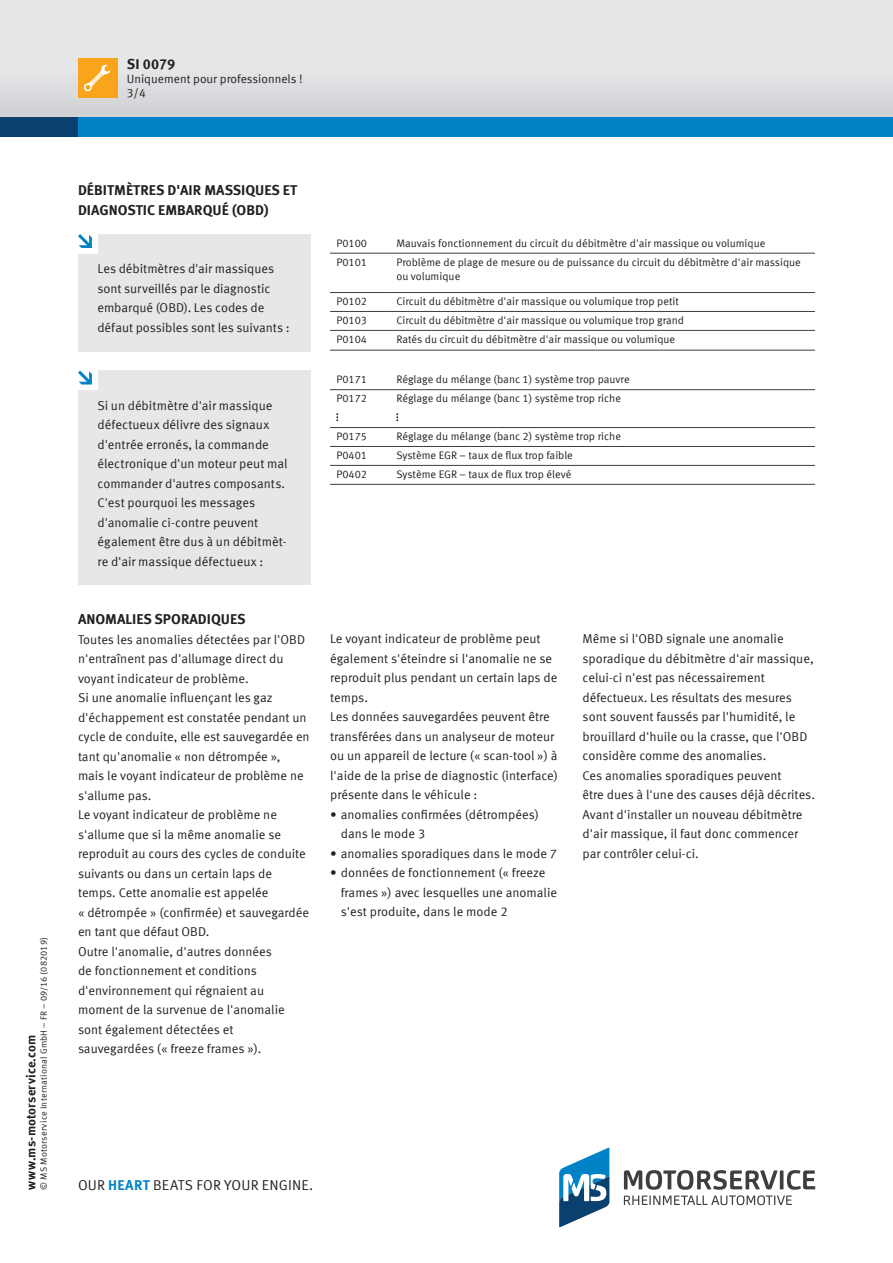
<style>
.page{position:relative;width:893px;height:1263px;background:#fff}
.page>*{position:absolute;margin:0;border:0;box-sizing:border-box;transform-origin:0 0}
.t1{font:700 14.25px/19.5px "Meta Offc Pro";color:#231f20}
.t2{font:14.25px "Meta Offc Pro Norm";letter-spacing:.01em;color:#231f20}
.t3{font:12.75px/19.5px "Meta Offc Pro Norm";color:#231f20}
.t4{font:700 12.75px "Meta Offc Pro";letter-spacing:.01em;color:#231f20}
.t5{font:12px "Meta Offc Pro Norm";color:#231f20}
.t6{font:10.8px/13.8px "Meta Offc Pro Norm";color:#231f20}
.t7{font:9px "Meta Offc Pro Norm";letter-spacing:.02em;color:#231f20}
.s1{font-family:"Meta Offc Pro";font-weight:700;color:#0082c7}
</style>
<div class="page">
<svg style="left:559px;top:1147px;width:50px;height:80px"></svg>
<svg style="left:624px;top:1170px;width:191px;height:35px"></svg>
<div style="left:0;top:0;width:893px;height:127px;background:#e6e7e9"></div>
<div style="left:0;top:68px;width:893px;height:49px;background:#dadbde"></div>
<div style="left:0;top:117px;width:893px;height:19px;background:#09406e"></div>
<div style="left:78px;top:117px;width:815px;height:19px;background:#0082c7"></div>
<div style="left:78px;top:58px;width:39px;height:39px;background:#f9a51b"></div>
<svg style="left:83px;top:64px;width:27px;height:28px"></svg>
<hr style="left:330px;top:253px;width:60px;height:1px;background:#3e3e3f">
<hr style="left:390px;top:253px;width:425px;height:1px;background:#3e3e3f">
<hr style="left:330px;top:292px;width:60px;height:1px;background:#3e3e3f">
<hr style="left:390px;top:292px;width:425px;height:1px;background:#3e3e3f">
<hr style="left:330px;top:311px;width:60px;height:1px;background:#3e3e3f">
<hr style="left:390px;top:311px;width:425px;height:1px;background:#3e3e3f">
<hr style="left:330px;top:330px;width:60px;height:1px;background:#3e3e3f">
<hr style="left:330px;top:350px;width:60px;height:1px;background:#3e3e3f">
<hr style="left:390px;top:330px;width:425px;height:1px;background:#3e3e3f">
<hr style="left:390px;top:350px;width:425px;height:1px;background:#3e3e3f">
<hr style="left:330px;top:389px;width:60px;height:1px;background:#3e3e3f">
<hr style="left:390px;top:389px;width:425px;height:1px;background:#3e3e3f">
<hr style="left:330px;top:427px;width:60px;height:1px;background:#3e3e3f">
<hr style="left:390px;top:427px;width:425px;height:1px;background:#3e3e3f">
<hr style="left:330px;top:446px;width:60px;height:1px;background:#3e3e3f">
<hr style="left:390px;top:446px;width:425px;height:1px;background:#3e3e3f">
<hr style="left:330px;top:465px;width:60px;height:1px;background:#3e3e3f">
<hr style="left:330px;top:484px;width:60px;height:1px;background:#3e3e3f">
<hr style="left:390px;top:465px;width:425px;height:1px;background:#3e3e3f">
<hr style="left:390px;top:484px;width:425px;height:1px;background:#3e3e3f">
<svg style="left:336px;top:413px;width:2px;height:8px"></svg>
<svg style="left:396px;top:413px;width:2px;height:8px"></svg>
<div style="left:78px;top:370px;width:233px;height:215px;background:#e6e7e9"></div>
<div style="left:78px;top:234px;width:233px;height:117px;background:#e6e7e9"></div>
<div style="left:78px;top:234px;width:19px;height:19px;background:#fff"></div>
<svg style="left:78px;top:234px;width:14px;height:14px"></svg>
<div style="left:78px;top:370px;width:19px;height:20px;background:#fff"></div>
<svg style="left:78px;top:371px;width:14px;height:13px"></svg>
<p class="t1" style="left:127px;top:54px;width:50px">SI 0079</p>
<p class="t5" style="left:127px;top:84px;width:21px">3/4</p>
<p class="t5" style="left:127px;top:70px;width:177px">Uniquement pour professionnels !</p>
<p class="t7" style="left:37px;top:1189px;width:254px;rotate:-90deg">© MS Motorservice International GmbH – FR – 09/16 (082019)</p>
<p class="t4" style="left:21px;top:1189px;width:156px;rotate:-90deg">www.ms-motorservice.com</p>
<p class="t1" style="left:78px;top:179px;width:221px">DÉBITMÈTRES D'AIR MASSIQUES ET<br>DIAGNOSTIC EMBARQUÉ (OBD)</p>
<p class="t3" style="left:97px;top:258px;width:194px">Les débitmètres d'air massiques sont surveillés par le diagnostic embarqué (OBD). Les codes de défaut possibles sont les suivants :</p>
<p class="t3" style="left:97px;top:395px;width:191px">Si un débitmètre d'air massique défectueux délivre des signaux d'entrée erronés, la commande électronique d'un moteur peut mal commander d'autres composants.<br>C'est pourquoi les messages d'anomalie ci-contre peuvent également être dus à un débitmèt&shy;re d'air massique défectueux :</p>
<p class="t6" style="left:336px;top:235px;width:32px">P0100</p>
<p class="t6" style="left:396px;top:235px;width:371px">Mauvais fonctionnement du circuit du débitmètre d'air massique ou volumique</p>
<p class="t6" style="left:336px;top:254px;width:32px">P0101</p>
<p class="t6" style="left:396px;top:254px;width:406px">Problème de plage de mesure ou de puissance du circuit du débitmètre d'air massique ou volumique</p>
<p class="t6" style="left:336px;top:294px;width:32px">P0102</p>
<p class="t6" style="left:396px;top:294px;width:284px">Circuit du débitmètre d'air massique ou volumique trop petit</p>
<p class="t6" style="left:336px;top:313px;width:32px">P0103</p>
<p class="t6" style="left:396px;top:313px;width:289px">Circuit du débitmètre d'air massique ou volumique trop grand</p>
<p class="t6" style="left:336px;top:332px;width:32px">P0104</p>
<p class="t6" style="left:396px;top:332px;width:280px">Ratés du circuit du débitmètre d'air massique ou volumique</p>
<p class="t6" style="left:336px;top:372px;width:32px">P0171</p>
<p class="t6" style="left:396px;top:372px;width:235px">Réglage du mélange (banc 1) système trop pauvre</p>
<p class="t6" style="left:336px;top:391px;width:32px">P0172</p>
<p class="t6" style="left:396px;top:391px;width:226px">Réglage du mélange (banc 1) système trop riche</p>
<p class="t6" style="left:336px;top:429px;width:32px">P0175</p>
<p class="t6" style="left:396px;top:429px;width:226px">Réglage du mélange (banc 2) système trop riche</p>
<p class="t6" style="left:336px;top:448px;width:32px">P0401</p>
<p class="t6" style="left:396px;top:448px;width:178px">Système EGR – taux de flux trop faible</p>
<p class="t6" style="left:336px;top:467px;width:32px">P0402</p>
<p class="t6" style="left:396px;top:467px;width:177px">Système EGR – taux de flux trop élevé</p>
<p class="t1" style="left:78px;top:608px;width:169px">ANOMALIES SPORADIQUES</p>
<p class="t3" style="left:78px;top:629px;width:233px">Toutes les anomalies détectées par l'OBD n'entraînent pas d'allumage direct du voyant indicateur de problème.<br>Si une anomalie influençant les gaz d'échappement est constatée pendant un cycle de conduite, elle est sauvegardée en tant qu'anomalie « non détrompée », mais le voyant indicateur de problème ne s'allume pas.<br>Le voyant indicateur de problème ne s'allume que si la même anomalie se reproduit au cours des cycles de conduite suivants ou dans un certain laps de temps. Cette anomalie est appelée<br>« détrompée » (confirmée) et sauvegardée en tant que défaut OBD.<br>Outre l'anomalie, d'autres données<br>de fonctionnement et conditions d'environnement qui régnaient au moment de la survenue de l'anomalie sont également détectées et sauvegardées (« freeze frames »).</p>
<p class="t3" style="left:330px;top:628px;width:229px">Le voyant indicateur de problème peut également s'éteindre si l'anomalie ne se reproduit plus pendant un certain laps de temps.<br>Les données sauvegardées peuvent être transférées dans un analyseur de moteur ou un appareil de lecture (« scan-tool ») à l'aide de la prise de diagnostic (interface) présente dans le véhicule :</p>
<p class="t3" style="left:341px;top:804px;width:200px;text-indent:-11px">• anomalies confirmées (détrompées) dans le mode 3</p>
<p class="t3" style="left:330px;top:843px;width:228px">• anomalies sporadiques dans le mode 7</p>
<p class="t3" style="left:341px;top:862px;width:218px;text-indent:-11px">• données de fonctionnement (« freeze frames ») avec lesquelles une anomalie s'est produite, dans le mode 2</p>
<p class="t3" style="left:583px;top:628px;width:234px">Même si l'OBD signale une anomalie sporadique du débitmètre d'air massique, celui-ci n'est pas nécessairement défectueux. Les résultats des mesures sont souvent faussés par l'humidité, le brouillard d'huile ou la crasse, que l'OBD considère comme des anomalies.<br>Ces anomalies sporadiques peuvent<br>être dues à l'une des causes déjà décrites.<br>Avant d'installer un nouveau débitmètre d'air massique, il faut donc commencer par contrôler celui-ci.</p>
<p class="t2" style="left:78px;top:1174px;width:237px">OUR <span class="s1">HEART</span> BEATS FOR YOUR ENGINE.</p>
</div>
